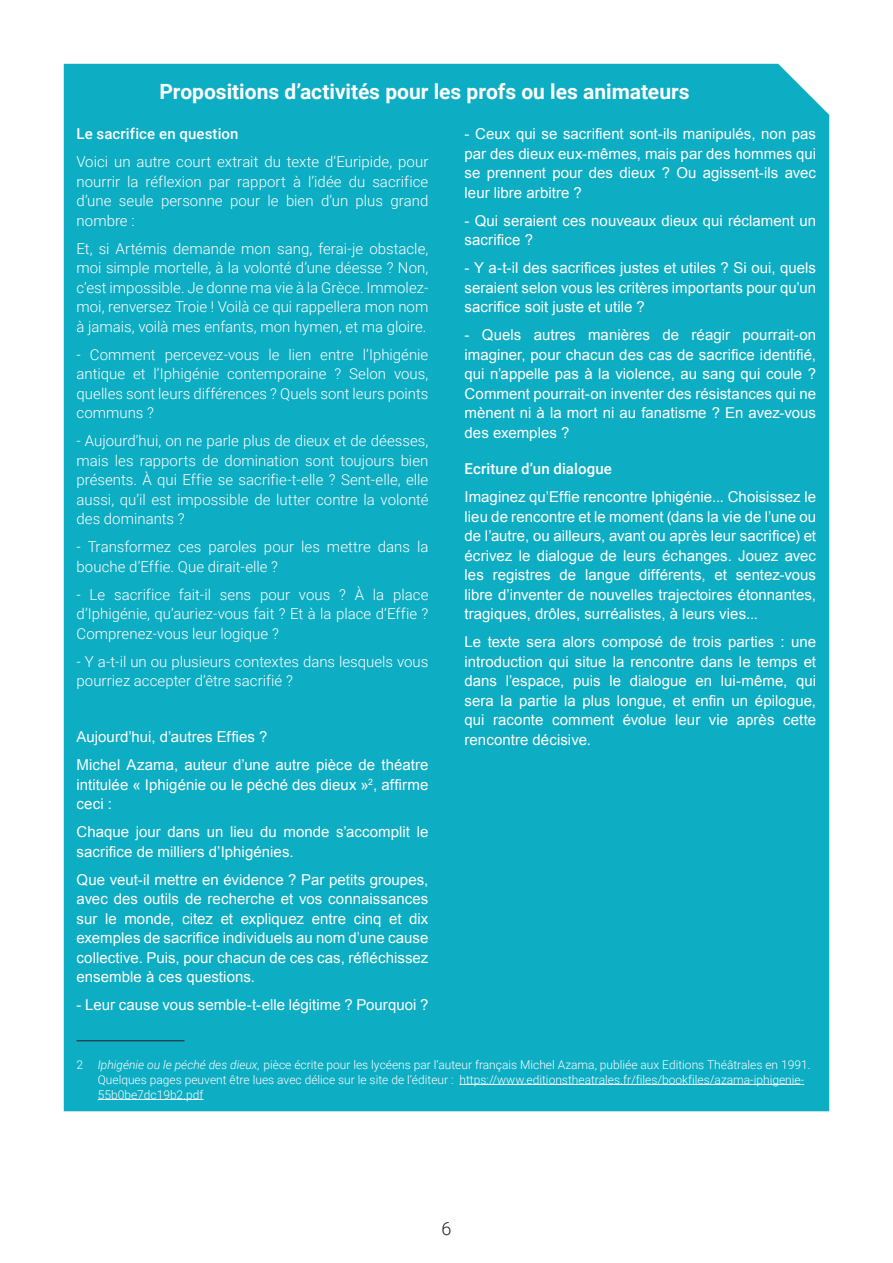
<style>
.page{position:relative;width:893px;height:1263px;background:#fff}
.page>*{position:absolute;margin:0;border:0;box-sizing:border-box;transform-origin:0 0}
.t1{font:700 21px "Roboto";color:#fff}
.t2{font:300 18px "Roboto";color:#231f20}
.t3{font:15px/19.5px "Arial";letter-spacing:.005em;color:#fff;text-align:justify}
.t4{font:300 15px/19.5px "Roboto";color:#fff;text-align:justify}
.t5{font:500 15px "Roboto";letter-spacing:.005em;color:#fff}
.t6{font:300 12px/15px "Roboto";color:#fff}
.s1{font-style:italic}
</style>
<div class="page">
<div style="left:64px;top:64px;width:765px;height:1047px;background:#0dadc4"></div>
<hr style="left:77px;top:1040px;width:108px;height:1px;background:#231f20">
<hr style="left:459px;top:1084px;width:345px;height:1px;background:#fff">
<hr style="left:98px;top:1099px;width:105px;height:1px;background:#fff">
<h1 class="t1" style="left:159px;top:76px;width:532px">Propositions d’activités pour les profs ou les animateurs</h1>
<p class="t5" style="left:77px;top:123px;width:164px">Le sacrifice en question</p>
<p class="t4" style="left:77px;top:152px;width:353px">Voici un autre court extrait du texte d’Euripide, pour nourrir la réflexion par rapport à l’idée du sacrifice d’une seule personne pour le bien d’un plus grand nombre :</p>
<p class="t4" style="left:77px;top:238px;width:353px">Et, si Artémis demande mon sang, ferai-je obstacle, moi simple mortelle, à la volonté d’une déesse ? Non, c’est impossible. Je donne ma vie à la Grèce. Immolez&shy;moi, renversez Troie ! Voilà ce qui rappellera mon nom à jamais, voilà mes enfants, mon hymen, et ma gloire.</p>
<p class="t4" style="left:77px;top:344px;width:353px">- Comment percevez-vous le lien entre l’Iphigénie antique et l’Iphigénie contemporaine ? Selon vous, quelles sont leurs différences ? Quels sont leurs points communs ?</p>
<p class="t4" style="left:77px;top:431px;width:353px">- Aujourd’hui, on ne parle plus de dieux et de déesses, mais les rapports de domination sont toujours bien présents. À qui Effie se sacrifie-t-elle ? Sent-elle, elle aussi, qu’il est impossible de lutter contre la volonté des dominants ?</p>
<p class="t4" style="left:77px;top:537px;width:353px">- Transformez ces paroles pour les mettre dans la bouche d’Effie. Que dirait-elle ?</p>
<p class="t4" style="left:77px;top:584px;width:353px">- Le sacrifice fait-il sens pour vous ? À la place d’Iphigénie, qu’auriez-vous fait ? Et à la place d’Effie ?<br>Comprenez-vous leur logique ?</p>
<p class="t4" style="left:77px;top:651px;width:353px">- Y a-t-il un ou plusieurs contextes dans lesquels vous pourriez accepter d’être sacrifié ?</p>
<p class="t3" style="left:77px;top:723px;width:353px;line-height:28px">Aujourd’hui, d’autres Effies ?<br>Michel Azama, auteur d’une autre pièce de théatre</p>
<p class="t3" style="left:77px;top:775px;width:353px">intitulée « Iphigénie ou le péché des dieux »<sup>2</sup>, affirme ceci :</p>
<p class="t3" style="left:77px;top:822px;width:353px">Chaque jour dans un lieu du monde s’accomplit le sacrifice de milliers d’Iphigénies.</p>
<p class="t3" style="left:77px;top:870px;width:353px">Que veut-il mettre en évidence ? Par petits groupes, avec des outils de recherche et vos connaissances sur le monde, citez et expliquez entre cinq et dix exemples de sacrifice individuels au nom d’une cause collective. Puis, pour chacun de ces cas, réfléchissez ensemble à ces questions.</p>
<p class="t3" style="left:77px;top:995px;width:353px">- Leur cause vous semble-t-elle légitime ? Pourquoi ?</p>
<p class="t3" style="left:465px;top:124px;width:353px">- Ceux qui se sacrifient sont-ils manipulés, non pas par des dieux eux-mêmes, mais par des hommes qui se prennent pour des dieux ? Ou agissent-ils avec leur libre arbitre ?</p>
<p class="t3" style="left:465px;top:211px;width:353px">- Qui seraient ces nouveaux dieux qui réclament un sacrifice ?</p>
<p class="t3" style="left:465px;top:258px;width:353px">- Y a-t-il des sacrifices justes et utiles ? Si oui, quels seraient selon vous les critères importants pour qu’un sacrifice soit juste et utile ?</p>
<p class="t3" style="left:465px;top:325px;width:353px">- Quels autres manières de réagir pourrait-on imaginer, pour chacun des cas de sacrifice identifié, qui n’appelle pas à la violence, au sang qui coule ?<br>Comment pourrait-on inventer des résistances qui ne mènent ni à la mort ni au fanatisme ? En avez-vous des exemples ?</p>
<p class="t5" style="left:465px;top:458px;width:149px">Ecriture d’un dialogue</p>
<p class="t3" style="left:465px;top:487px;width:353px">Imaginez qu’Effie rencontre Iphigénie... Choisissez le lieu de rencontre et le moment (dans la vie de l’une ou de l’autre, ou ailleurs, avant ou après leur sacrifice) et écrivez le dialogue de leurs échanges. Jouez avec les registres de langue différents, et sentez-vous libre d’inventer de nouvelles trajectoires étonnantes, tragiques, drôles, surréalistes, à leurs vies...</p>
<p class="t3" style="left:465px;top:632px;width:353px">Le texte sera alors composé de trois parties : une introduction qui situe la rencontre dans le temps et dans l’espace, puis le dialogue en lui-même, qui sera la partie la plus longue, et enfin un épilogue, qui raconte comment évolue leur vie après cette rencontre décisive.</p>
<p class="t6" style="left:98px;top:1056px;width:714px;text-indent:-21px">2 <span class="s1">Iphigénie ou le péché des dieux,</span> pièce écrite pour les lycéens par l’auteur français Michel Azama, publiée aux Editions Théâtrales en 1991.<br>Quelques pages peuvent être lues avec délice sur le site de l’éditeur : https://www.editionstheatrales.fr/files/bookfiles/azama-iphigenie-<br>55b0be7dc19b2.pdf</p>
<p class="t2" style="left:441px;top:1216px;width:11px">6</p>
</div>
